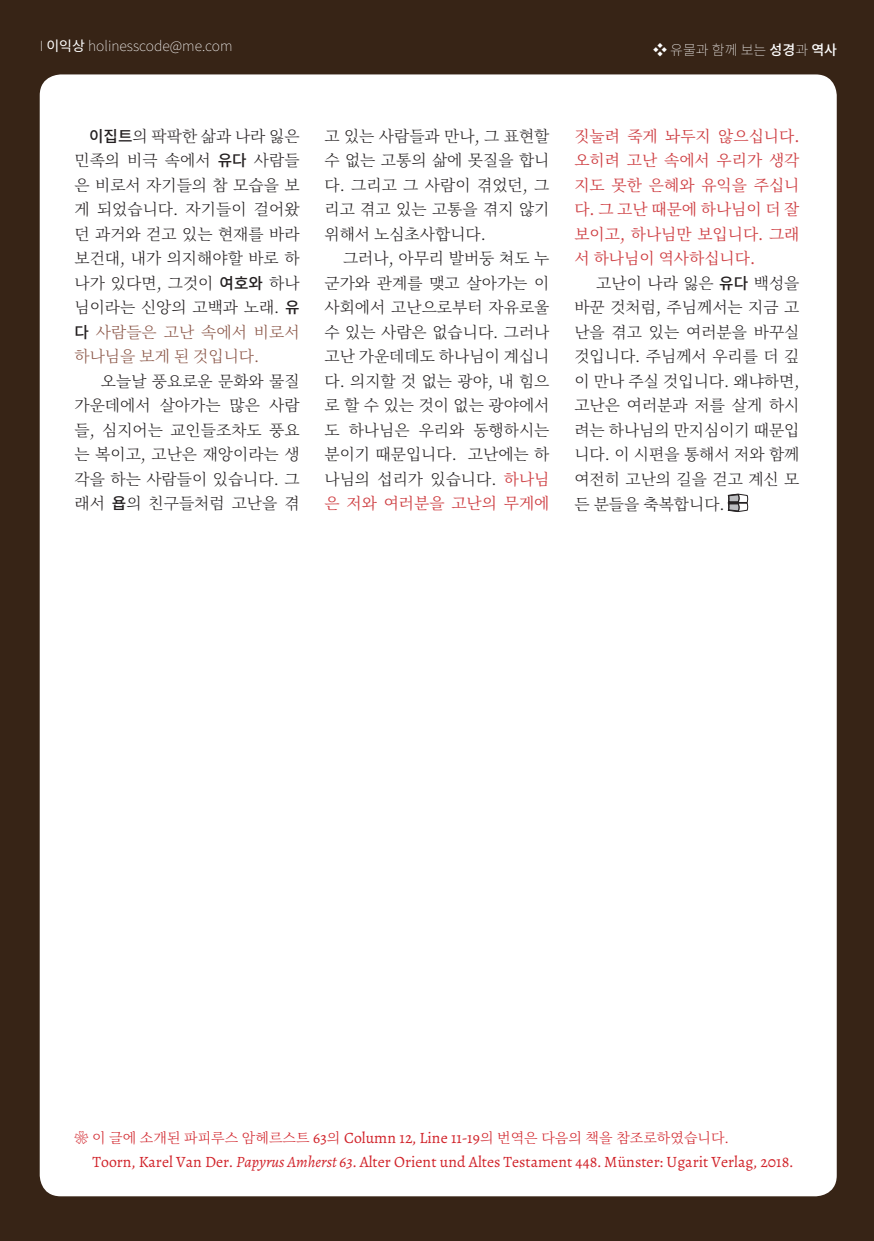
<style>
.page{position:relative;width:874px;height:1241px;background:#fff}
.page>*{position:absolute;margin:0;border:0;box-sizing:border-box;transform-origin:0 0}
.t1{font:300 15.75px/24.5px "Noto Serif CJ Kkr";color:#231f20;text-align:justify}
.t2{font:15.75px "Alegreya";color:#d1232a}
.t3{font:15.75px/24.5px "Noto Serif CJ Kkr";color:#ce3e42;text-align:justify}
.t4{font:300 14px "Noto Serif CJ Kkr";color:#d1232a}
.t5{font:100 14px "Noto Sans CJ Kkr";color:#fff}
.s1{font-weight:400}
.s2{font-weight:500}
.s3{font-family:"Noto Sans CJ Kkr";font-weight:500}
.s4{color:#895445}
.s5{font-weight:400;color:#ce3e42}
.s6{font-family:"Alegreya";font-weight:400;font-size:15.75px}
.s7{font-style:italic}
</style>
<div class="page">
<div style="left:0;top:0;width:873px;height:1240px;background:#372416"></div>
<div style="left:40px;top:74px;width:796px;height:1122px;background:#fff;border-radius:21px"></div>
<svg style="left:727px;top:494px;width:21px;height:18px"></svg>
<p class="t5" style="left:40px;top:38px;width:194px">I <span class="s1">이익상</span> holinesscode@me.com</p>
<p class="t5" style="left:652px;top:41px;width:185px">❖ 유물과 함께 보는 <span class="s2">성경</span>과 <span class="s2">역사</span></p>
<p class="t1" style="left:74px;top:124px;width:226px;text-indent:15px"><span class="s3">이집트</span>의 팍팍한 삶과 나라 잃은 민족의 비극 속에서 <span class="s3">유다</span> 사람들 은 비로서 자기들의 참 모습을 보 게 되었습니다. 자기들이 걸어왔 던 과거와 걷고 있는 현재를 바라 보건대, 내가 의지해야할 바로 하 나가 있다면, 그것이 <span class="s3">여호와</span> 하나 님이라는 신앙의 고백과 노래. <span class="s3">유 다</span> <span class="s4">사람들은 고난 속에서 비로서 하나님을 보게 된 것입니다.</span></p>
<p class="t1" style="left:74px;top:369px;width:226px;text-indent:26px">오늘날 풍요로운 문화와 물질 가운데에서 살아가는 많은 사람 들, 심지어는 교인들조차도 풍요 는 복이고, 고난은 재앙이라는 생 각을 하는 사람들이 있습니다. 그 래서 <span class="s3">욥</span>의 친구들처럼 고난을 겪</p>
<p class="t1" style="left:324px;top:124px;width:226px">고 있는 사람들과 만나, 그 표현할 수 없는 고통의 삶에 못질을 합니 다. 그리고 그 사람이 겪었던, 그 리고 겪고 있는 고통을 겪지 않기 위해서 노심초사합니다.</p>
<p class="t1" style="left:324px;top:246px;width:226px;text-indent:19px">그러나, 아무리 발버둥 쳐도 누 군가와 관계를 맺고 살아가는 이 사회에서 고난으로부터 자유로울 수 있는 사람은 없습니다. 그러나 고난 가운데데도 하나님이 계십니 다. 의지할 것 없는 광야, 내 힘으 로 할 수 있는 것이 없는 광야에서 도 하나님은 우리와 동행하시는 분이기 때문입니다. 고난에는 하 나님의 섭리가 있습니다. <span class="s5">하나님 은 저와 여러분을 고난의 무게에</span></p>
<p class="t3" style="left:574px;top:124px;width:226px">짓눌려 죽게 놔두지 않으십니다. 오히려 고난 속에서 우리가 생각 지도 못한 은혜와 유익을 주십니 다. 그 고난 때문에 하나님이 더 잘 보이고, 하나님만 보입니다. 그래 서 하나님이 역사하십니다.</p>
<p class="t1" style="left:574px;top:271px;width:226px;text-indent:22px">고난이 나라 잃은 <span class="s3">유다</span> 백성을 바꾼 것처럼, 주님께서는 지금 고 난을 겪고 있는 여러분을 바꾸실 것입니다. 주님께서 우리를 더 깊 이 만나 주실 것입니다. 왜냐하면, 고난은 여러분과 저를 살게 하시 려는 하나님의 만지심이기 때문입 니다. 이 시편을 통해서 저와 함께 여전히 고난의 길을 걷고 계신 모 든 분들을 축복합니다.</p>
<p class="t4" style="left:74px;top:1129px;width:656px">❀ 이 글에 소개된 파피루스 암헤르스트 <span class="s6">63</span>의 <span class="s6">Column 12, Line 11-19</span>의 번역은 다음의 책을 참조로하였습니다.</p>
<p class="t2" style="left:92px;top:1152px;width:701px">Toorn, Karel Van Der. <span class="s7">Papyrus Amherst 63</span>. Alter Orient und Altes Testament 448. Münster: Ugarit Verlag, 2018.</p>
</div>
